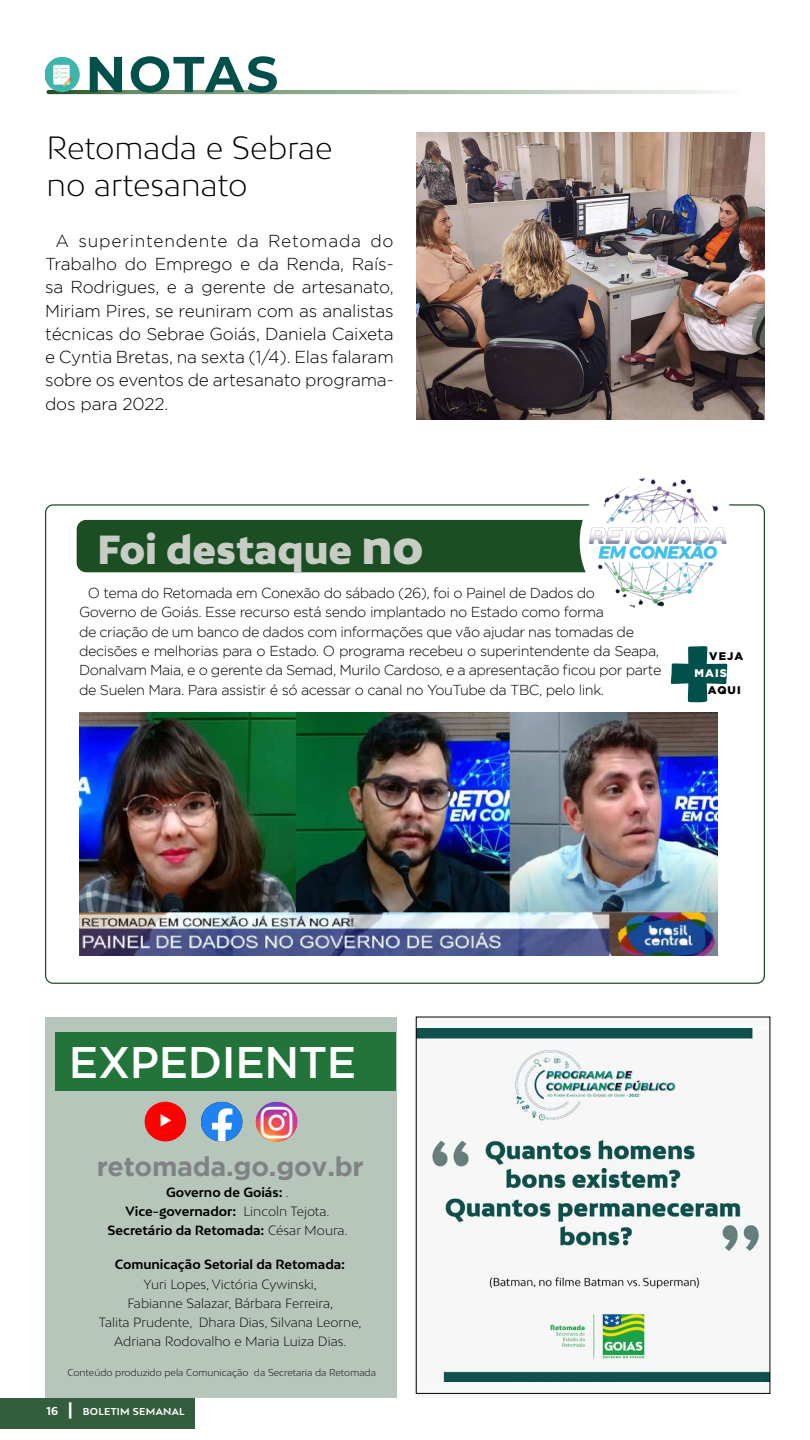
<style>
.page{position:relative;width:810px;height:1440px;background:#fff}
.page>*{position:absolute;margin:0;border:0;box-sizing:border-box;transform-origin:0 0}
.t1{font:700 50.32px "Montserrat";letter-spacing:.045em;color:#02504c}
.t2{font:500 44.03px "Gotham";letter-spacing:-.01em;color:#fff}
.t3{font:900 38.4px "Bw Mitga";color:#c7cdc4}
.t4{font:300 30.38px/37.5px "Bw Mitga";color:#000}
.t5{font:700 26.78px "Gotham";letter-spacing:-.01em;color:#808285}
.t6{font:300 17.25px/23.2px "Gotham";letter-spacing:-.01em;color:#000;text-align:justify}
.t7{font:300 14.4px/19.4px "Gotham";letter-spacing:-.03em;color:#000}
.t8{font:300 12.67px/19.2px "Bw Mitga";color:#000;text-align:center}
.t9{font:700 12.67px/19.2px "Bw Mitga";color:#000;text-align:center}
.t10{font:900 11.1px "Gotham";letter-spacing:.1em;color:#000}
.t11{font:900 11.1px "Gotham";color:#fff}
.t12{font:300 9.45px "Bw Mitga";color:#000}
.t13{font:700 9.45px "Bw Mitga";letter-spacing:.03em;color:#fff}
.s1{font-size:46.05px}
.s2{font-weight:300}
.s3{font-size:10.88px}
.s4{font-size:16.27px}
</style>
<div class="page">
<svg style="left:46px;top:90px;width:719px;height:4px"></svg>
<img style="left:45px;top:57px;width:35px;height:35px">
<img style="left:79px;top:713px;width:639px;height:243px">
<svg style="left:671px;top:646px;width:56px;height:56px"></svg>
<div style="left:45px;top:1017px;width:352px;height:381px;background:#b7c6bb"></div>
<div style="left:55px;top:1032px;width:341px;height:58px;background:#22743b"></div>
<img style="left:145px;top:1102px;width:41px;height:39px">
<img style="left:256px;top:1102px;width:41px;height:40px">
<img style="left:201px;top:1102px;width:41px;height:40px">
<div style="left:416px;top:1017px;width:354px;height:376px;background:#f7f9f8"></div>
<img style="left:418px;top:1028px;width:350px;height:354px">
<div style="left:77px;top:520px;width:582px;height:52px;background:#1c4e23;border-radius:9px"></div>
<div style="left:580px;top:463px;width:159px;height:158px;background:#fff;border-radius:50%"></div>
<img style="left:588px;top:478px;width:145px;height:130px">
<img style="left:416px;top:132px;width:349px;height:288px">
<div style="left:0;top:1398px;width:195px;height:31px;background:#335d3d"></div>
<h1 class="t1" style="left:86px;top:38px;width:194px">NOTAS</h1>
<h3 class="t4" style="left:46px;top:128px;width:288px">Retomada e Sebrae no artesanato</h3>
<p class="t6" style="left:45px;top:229px;width:350px;text-indent:11px">A superintendente da Retomada do Trabalho do Emprego e da Renda, Raís&shy;sa Rodrigues, e a gerente de artesanato, Miriam Pires, se reuniram com as analistas técnicas do Sebrae Goiás, Daniela Caixeta e Cyntia Bretas, na sexta (1/4). Elas falaram sobre os eventos de artesanato programa&shy;dos para 2022.</p>
<h3 class="t3" style="left:97px;top:524px;width:328px">Foi destaque <span class="s1">no</span></h3>
<p class="t7" style="left:79px;top:583px;width:584px;text-indent:9px">O tema do Retomada em Conexão do sábado (26), foi o Painel de Dados do<br>Governo de Goiás. Esse recurso está sendo implantado no Estado como forma<br>de criação de um banco de dados com informações que vão ajudar nas tomadas de decisões e melhorias para o Estado. O programa recebeu o superintendente da Seapa, Donalvam Maia, e o gerente da Semad, Murilo Cardoso, e a apresentação ficou por parte de Suelen Mara. Para assistir é só acessar o canal no YouTube da TBC, pelo link.</p>
<p class="t10" style="left:709px;top:650px;width:35px">VEJA</p>
<p class="t10" style="left:708px;top:684px;width:34px">AQUI</p>
<p class="t11" style="left:694px;top:666px;width:34px">MAIS</p>
<h2 class="t2" style="left:69px;top:1038px;width:289px">EXPEDIENTE</h2>
<h3 class="t5" style="left:97px;top:1151px;width:269px">retomada.go.gov.br</h3>
<p class="t9" style="left:107px;top:1182px;width:242px">Governo de Goiás: <span class="s2">.<br></span>Vice-governador: <span class="s2">Lincoln Tejota.<br></span>Secretário da Retomada: <span class="s2">César Moura.</span></p>
<p class="t9" style="left:115px;top:1255px;width:232px">Comunicação Setorial da Retomada:</p>
<p class="t8" style="left:99px;top:1274px;width:264px">Yuri Lopes, Victória Cywinski,<br>Fabianne Salazar, Bárbara Ferreira,<br>Talita Prudente, Dhara Dias, Silvana Leorne, Adriana Rodovalho e Maria Luiza Dias.</p>
<p class="t12" style="left:67px;top:1367px;width:310px">Conteúdo produzido pela Comunicação da Secretaria da Retomada</p>
<p class="t13" style="left:46px;top:1405px;width:140px"><span class="s3">16</span> <span class="s4">|</span> BOLETIM SEMANAL</p>
</div>
